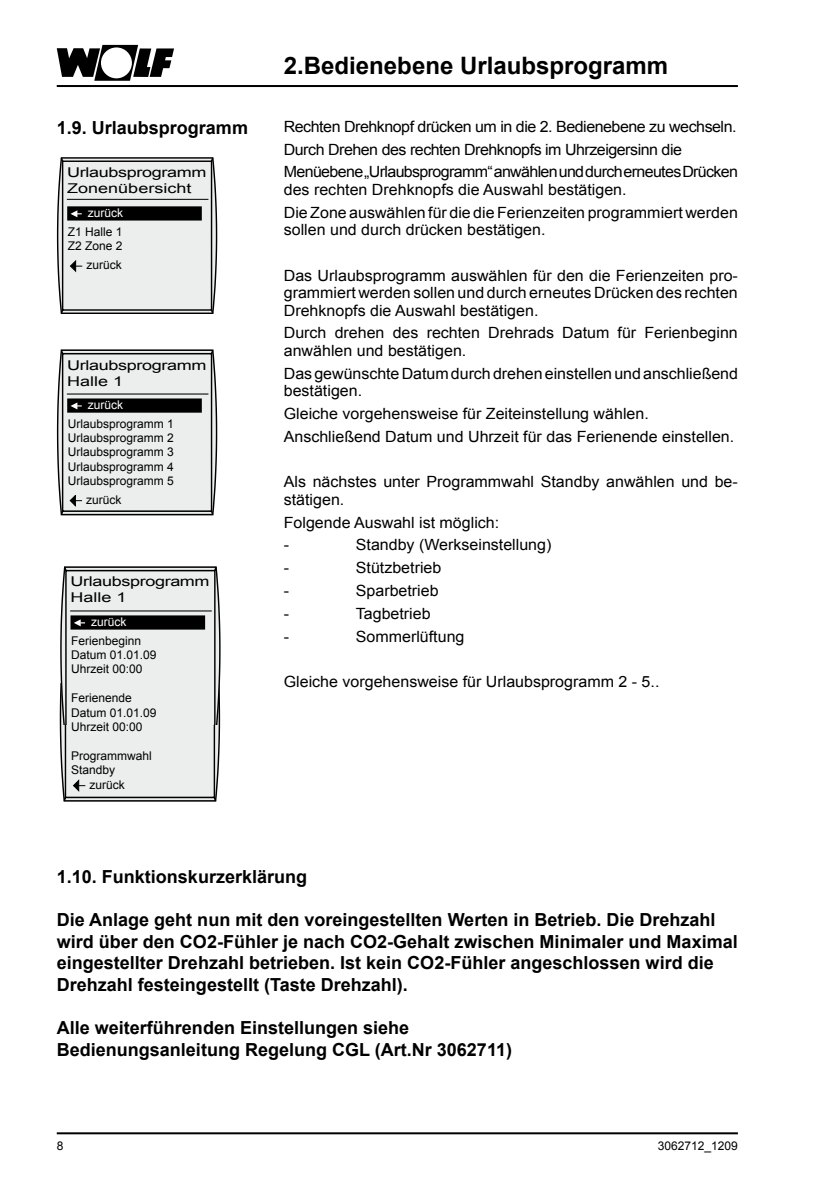
<style>
.page{position:relative;width:840px;height:1191px;background:#fff}
.page>*{position:absolute;margin:0;border:0;box-sizing:border-box;transform-origin:0 0}
.t1{font:700 24px "Arial";color:#000}
.t2{font:700 18px/21.6px "Arial";color:#000}
.t3{font:15.4px/17.4px "Arial";color:#000}
.t4{font:15.4px/22.8px "Arial";letter-spacing:-.03em;color:#000}
.t5{font:13.6px/16px "Arial";letter-spacing:-.02em;color:#000;scale:1.33 1}
.t6{font:12px/14.4px "Arial";color:#000}
.t7{font:12px "Arial";color:#fff}
</style>
<div class="page">
<hr style="left:57px;top:85px;width:680px;height:2px;background:#000">
<hr style="left:57px;top:1132px;width:680px;height:2px;background:#000">
<svg style="left:57px;top:45px;width:117px;height:36px"></svg>
<svg style="left:57px;top:157px;width:161px;height:157px;background:#c8c9c9"></svg>
<svg style="left:57px;top:349px;width:161px;height:167px;background:#cacaca"></svg>
<svg style="left:60px;top:566px;width:161px;height:236px;background:#d0d1d1"></svg>
<p class="t2" style="left:57px;top:117px;width:193px">1.9. Urlaubsprogramm</p>
<p class="t5" style="left:67px;top:164px;width:106px">Urlaubsprogramm<br>Zonenübersicht</p>
<p class="t7" style="left:88px;top:205px;width:37px">zurück</p>
<p class="t6" style="left:68px;top:224px;width:56px">Z1 Halle 1<br>Z2 Zone 2</p>
<p class="t6" style="left:86px;top:258px;width:37px">zurück</p>
<p class="t5" style="left:67px;top:358px;width:106px">Urlaubsprogramm<br>Halle 1</p>
<p class="t7" style="left:88px;top:397px;width:37px">zurück</p>
<p class="t6" style="left:68px;top:416px;width:108px;text-align:justify">Urlaubsprogramm 1<br>Urlaubsprogramm 2<br>Urlaubsprogramm 3<br>Urlaubsprogramm 4<br>Urlaubsprogramm 5</p>
<p class="t6" style="left:86px;top:492px;width:37px">zurück</p>
<p class="t5" style="left:70px;top:573px;width:106px">Urlaubsprogramm<br>Halle 1</p>
<p class="t7" style="left:91px;top:614px;width:37px">zurück</p>
<p class="t6" style="left:71px;top:633px;width:87px">Ferienbeginn<br>Datum 01.01.09<br>Uhrzeit 00:00</p>
<p class="t6" style="left:71px;top:691px;width:87px">Ferienende<br>Datum 01.01.09<br>Uhrzeit 00:00</p>
<p class="t6" style="left:71px;top:748px;width:82px">Programmwahl</p>
<p class="t6" style="left:71px;top:763px;width:46px">Standby</p>
<p class="t6" style="left:89px;top:777px;width:37px">zurück</p>
<h1 class="t1" style="left:284px;top:49px;width:386px">2.Bedienebene Urlaubsprogramm</h1>
<p class="t4" style="left:284px;top:115px;width:455px">Rechten Drehknopf drücken um in die 2. Bedienebene zu wechseln.<br>Durch Drehen des rechten Drehknopfs im Uhrzeigersinn die<br>Menüebene „Urlaubsprogramm“ anwählen und durch erneutes Drücken</p>
<p class="t3" style="left:284px;top:178px;width:455px;line-height:22.8px">des rechten Drehknopfs die Auswahl bestätigen.<br>Die Zone auswählen für die die Ferienzeiten programmiert werden</p>
<p class="t3" style="left:284px;top:221px;width:263px">sollen und durch drücken bestätigen.</p>
<p class="t3" style="left:284px;top:267px;width:455px;text-align:justify">Das Urlaubsprogramm auswählen für den die Ferienzeiten pro&shy;grammiert werden sollen und durch erneutes Drücken des rechten Drehknopfs die Auswahl bestätigen.</p>
<p class="t3" style="left:284px;top:324px;width:455px">Durch drehen des rechten Drehrads Datum für Ferienbeginn anwählen und bestätigen.</p>
<p class="t3" style="left:284px;top:365px;width:455px">Das gewünschte Datum durch drehen einstellen und anschließend bestätigen.</p>
<p class="t3" style="left:284px;top:402px;width:451px;line-height:22.8px">Gleiche vorgehensweise für Zeiteinstellung wählen.<br>Anschließend Datum und Uhrzeit für das Ferienende einstellen.</p>
<p class="t3" style="left:284px;top:473px;width:455px">Als nächstes unter Programmwahl Standby anwählen und be&shy;stätigen.</p>
<p class="t3" style="left:284px;top:511px;width:217px;line-height:22.8px">Folgende Auswahl ist möglich: -</p>
<p class="t3" style="left:356px;top:536px;width:197px">Standby (Werkseinstellung)</p>
<p class="t3" style="left:284px;top:559px;width:7px">-</p>
<p class="t3" style="left:356px;top:559px;width:87px">Stützbetrieb</p>
<p class="t3" style="left:284px;top:582px;width:7px">-</p>
<p class="t3" style="left:356px;top:582px;width:84px">Sparbetrieb</p>
<p class="t3" style="left:284px;top:605px;width:7px">-</p>
<p class="t3" style="left:356px;top:605px;width:76px">Tagbetrieb</p>
<p class="t3" style="left:284px;top:628px;width:7px">-</p>
<p class="t3" style="left:356px;top:628px;width:110px">Sommerlüftung</p>
<p class="t3" style="left:284px;top:673px;width:377px">Gleiche vorgehensweise für Urlaubsprogramm 2 - 5..</p>
<p class="t2" style="left:57px;top:866px;width:252px">1.10. Funktionskurzerklärung</p>
<p class="t2" style="left:57px;top:909px;width:682px">Die Anlage geht nun mit den voreingestellten Werten in Betrieb. Die Drehzahl wird über den CO2-Fühler je nach CO2-Gehalt zwischen Minimaler und Maximal eingestellter Drehzahl betrieben. Ist kein CO2-Fühler angeschlossen wird die Drehzahl festeingestellt (Taste Drehzahl).</p>
<p class="t2" style="left:57px;top:1017px;width:456px">Alle weiterführenden Einstellungen siehe<br>Bedienungsanleitung Regelung CGL (Art.Nr 3062711)</p>
<p class="t6" style="left:57px;top:1138px;width:8px">8</p>
<p class="t6" style="left:657px;top:1138px;width:82px">3062712_1209</p>
</div>
